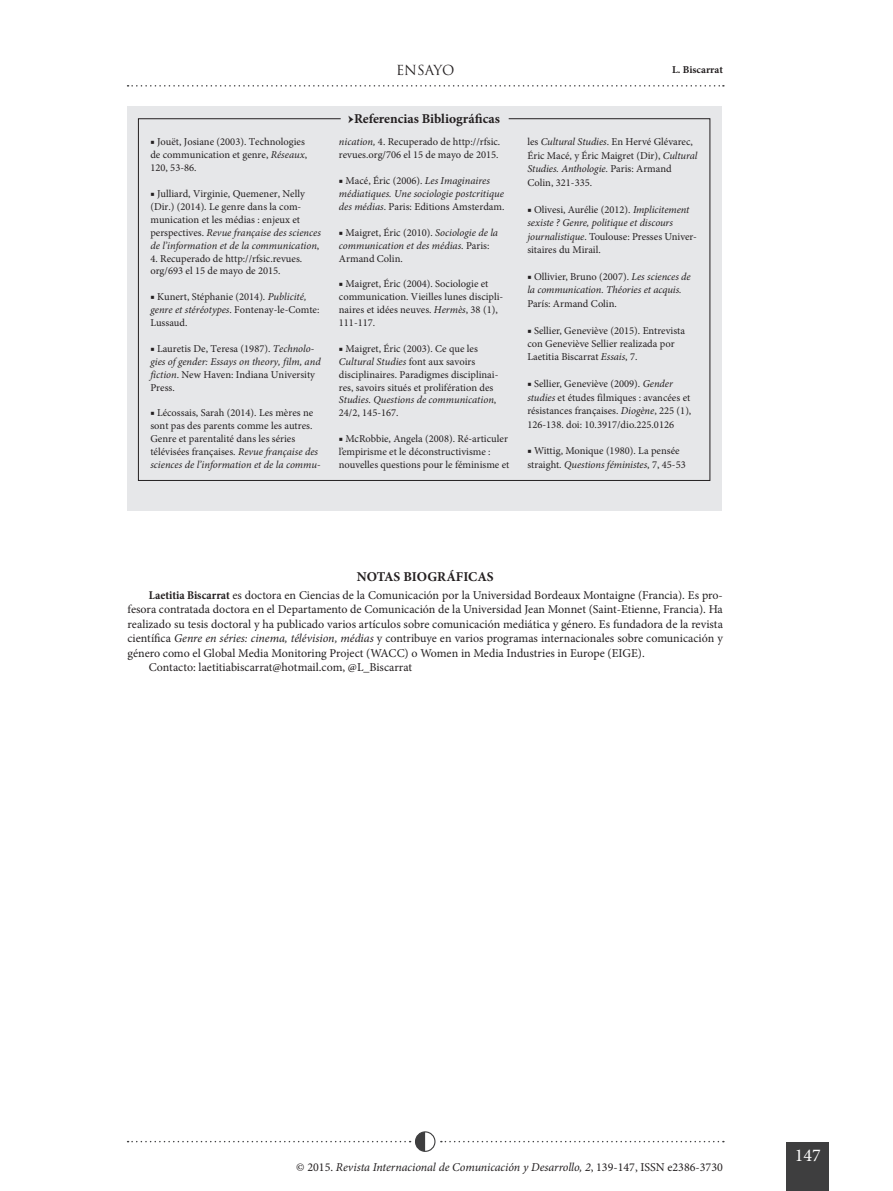
<style>
.page{position:relative;width:893px;height:1191px;background:#fff}
.page>*{position:absolute;margin:0;border:0;box-sizing:border-box;transform-origin:0 0}
.t1{font:18px "Minion Pro";color:#fff}
.t2{font:700 13.5px "Minion Pro";letter-spacing:-.005em;color:#231f20}
.t3{font:13.5px "Trajan Pro";color:#231f20}
.t4{font:12px "Minion Pro";color:#231f20}
.t5{font:italic 12px "Minion Pro";letter-spacing:-.005em;color:#231f20}
.t6{font:10.5px/12.9px "Minion Pro";color:#231f20}
.t7{font:italic 10.5px/12.9px "Minion Pro";color:#231f20}
.t8{font:700 10.5px "Minion Pro";color:#231f20}
.s1{font-style:italic}
.s2{font-weight:400}
.s3{font-style:normal}
.s4{font-weight:700;font-stretch:condensed}
</style>
<div class="page">
<div style="left:787px;top:1142px;width:42px;height:49px;background:#3e3e3f"></div>
<div style="left:415px;top:1131px;width:20px;height:20px;border:1px solid #3e3e3f;border-radius:50%"></div>
<svg style="left:128px;top:1131px;width:297px;height:20px"></svg>
<svg style="left:128px;top:85px;width:596px;height:2px"></svg>
<svg style="left:441px;top:1140px;width:283px;height:2px"></svg>
<div style="left:128px;top:106px;width:594px;height:404px;background:#e6e7e9"></div>
<svg style="left:138px;top:118px;width:572px;height:363px"></svg>
<p class="t6" style="left:150px;top:136px;width:158px">■ Jouët, Josiane (2003). Technologies de communication et genre, <span class="s1">Réseaux</span>,<br>120, 53-86.</p>
<p class="t6" style="left:150px;top:187px;width:172px">■ Julliard, Virginie, Quemener, Nelly (Dir.) (2014). Le genre dans la com&shy;munication et les médias : enjeux et perspectives. <span class="s1">Revue française des sciences de l’information et de la communication</span>,</p>
<p class="t6" style="left:150px;top:252px;width:153px">4. Recuperado de http://rfsic.revues. org/693 el 15 de mayo de 2015.</p>
<p class="t6" style="left:150px;top:290px;width:170px">■ Kunert, Stéphanie (2014). <span class="s1">Publicité, genre et stéréotypes</span>. Fontenay-le-Comte:<br>Lussaud.</p>
<p class="t6" style="left:150px;top:342px;width:172px">■ Lauretis De, Teresa (1987). <span class="s1">Technolo&shy;gies of gender: Essays on theory, film, and fiction</span>. New Haven: Indiana University<br>Press.</p>
<p class="t6" style="left:150px;top:406px;width:172px">■ Lécossais, Sarah (2014). Les mères ne sont pas des parents comme les autres.<br>Genre et parentalité dans les séries télévisées françaises. <span class="s1">Revue française des sciences de l’information et de la commu-</span></p>
<p class="t3" style="left:396px;top:61px;width:60px">ENSAYO</p>
<p class="t2" style="left:348px;top:109px;width:153px"><span class="s2">→</span>Referencias Bibliográficas</p>
<p class="t6" style="left:339px;top:136px;width:163px"><span class="s1">nication,</span> 4. Recuperado de http://rfsic. revues.org/706 el 15 de mayo de 2015.</p>
<p class="t7" style="left:339px;top:174px;width:167px"><span class="s3">■ Macé, Éric (2006).</span> Les Imaginaires médiatiques. Une sociologie postcritique des médias<span class="s3">. Paris: Editions Amsterdam.</span></p>
<p class="t6" style="left:339px;top:226px;width:161px">■ Maigret, Éric (2010). <span class="s1">Sociologie de la communication et des médias</span>. Paris:<br>Armand Colin.</p>
<p class="t6" style="left:339px;top:277px;width:166px">■ Maigret, Éric (2004). Sociologie et communication. Vieilles lunes discipli&shy;naires et idées neuves. <span class="s1">Hermès</span>, 38 (1),<br>111-117.</p>
<p class="t6" style="left:339px;top:342px;width:161px">■ Maigret, Éric (2003). Ce que les <span class="s1">Cultural Studies</span> font aux savoirs disciplinaires. Paradigmes disciplinai&shy;res, savoirs situés et prolifération des <span class="s1">Studies</span>. <span class="s1">Questions de communication</span>, 24/2, 145-167.</p>
<p class="t6" style="left:339px;top:432px;width:172px">■ McRobbie, Angela (2008). Ré-articuler l’empirisme et le déconstructivisme : nouvelles questions pour le féminisme et</p>
<p class="t8" style="left:672px;top:62px;width:52px">L. Biscarrat</p>
<p class="t6" style="left:527px;top:135px;width:171px;line-height:13.5px">les <span class="s1">Cultural Studies</span>. En Hervé Glévarec, Éric Macé, y Éric Maigret (Dir), <span class="s1">Cultural Studies. Anthologie.</span> Paris: Armand Colin, 321-335.</p>
<p class="t6" style="left:527px;top:203px;width:171px;line-height:13.5px">■ Olivesi, Aurélie (2012). <span class="s1">Implicitement sexiste ? Genre, politique et discours journalistique</span>. Toulouse: Presses Univer&shy;sitaires du Mirail.</p>
<p class="t7" style="left:527px;top:270px;width:165px;line-height:13.5px"><span class="s3">■ Ollivier, Bruno (2007).</span> Les sciences de la communication. Théories et acquis.</p>
<p class="t6" style="left:527px;top:297px;width:91px">París: Armand Colin.</p>
<p class="t6" style="left:527px;top:323px;width:159px;line-height:13.5px">■ Sellier, Geneviève (2015). Entrevista con Geneviève Sellier realizada por<br>Laetitia Biscarrat <span class="s1">Essais</span>, 7.</p>
<p class="t6" style="left:527px;top:377px;width:165px;line-height:13.5px">■ Sellier, Geneviève (2009). <span class="s1">Gender studies</span> et études filmiques : avancées et résistances françaises. <span class="s1">Diogène</span>, 225 (1), 126-138. doi: 10.3917/dio.225.0126</p>
<p class="t6" style="left:527px;top:444px;width:160px;line-height:13.5px">■ Wittig, Monique (1980). La pensée straight. <span class="s1">Questions féministes</span>, 7, 45-53</p>
<p class="t2" style="left:357px;top:567px;width:138px">NOTAS BIOGRÁFICAS</p>
<p class="t4" style="left:149px;top:587px;width:575px"><span class="s4">Laetitia Biscarrat</span> es doctora en Ciencias de la Comunicación por la Universidad Bordeaux Montaigne (Francia). Es pro-</p>
<p class="t4" style="left:128px;top:601px;width:597px">fesora contratada doctora en el Departamento de Comunicación de la Universidad Jean Monnet (Saint-Etienne, Francia). Ha</p>
<p class="t4" style="left:128px;top:616px;width:597px">realizado su tesis doctoral y ha publicado varios artículos sobre comunicación mediática y género. Es fundadora de la revista</p>
<p class="t4" style="left:128px;top:630px;width:597px">científica <span class="s1">Genre en séries: cinema, télévision, médias</span> y contribuye en varios programas internacionales sobre comunicación y</p>
<p class="t4" style="left:128px;top:645px;width:519px">género como el Global Media Monitoring Project (WACC) o Women in Media Industries in Europe (EIGE).</p>
<p class="t4" style="left:149px;top:659px;width:265px">Contacto: laetitiabiscarrat@hotmail.com, @L_Biscarrat</p>
<p class="t5" style="left:296px;top:1159px;width:428px"><span class="s3">© 2015.</span> Revista Internacional de Comunicación y Desarrollo, 2<span class="s3">, 139-147, ISSN e2386-3730</span></p>
<h1 class="t1" style="left:795px;top:1143px;width:27px">147</h1>
</div>
